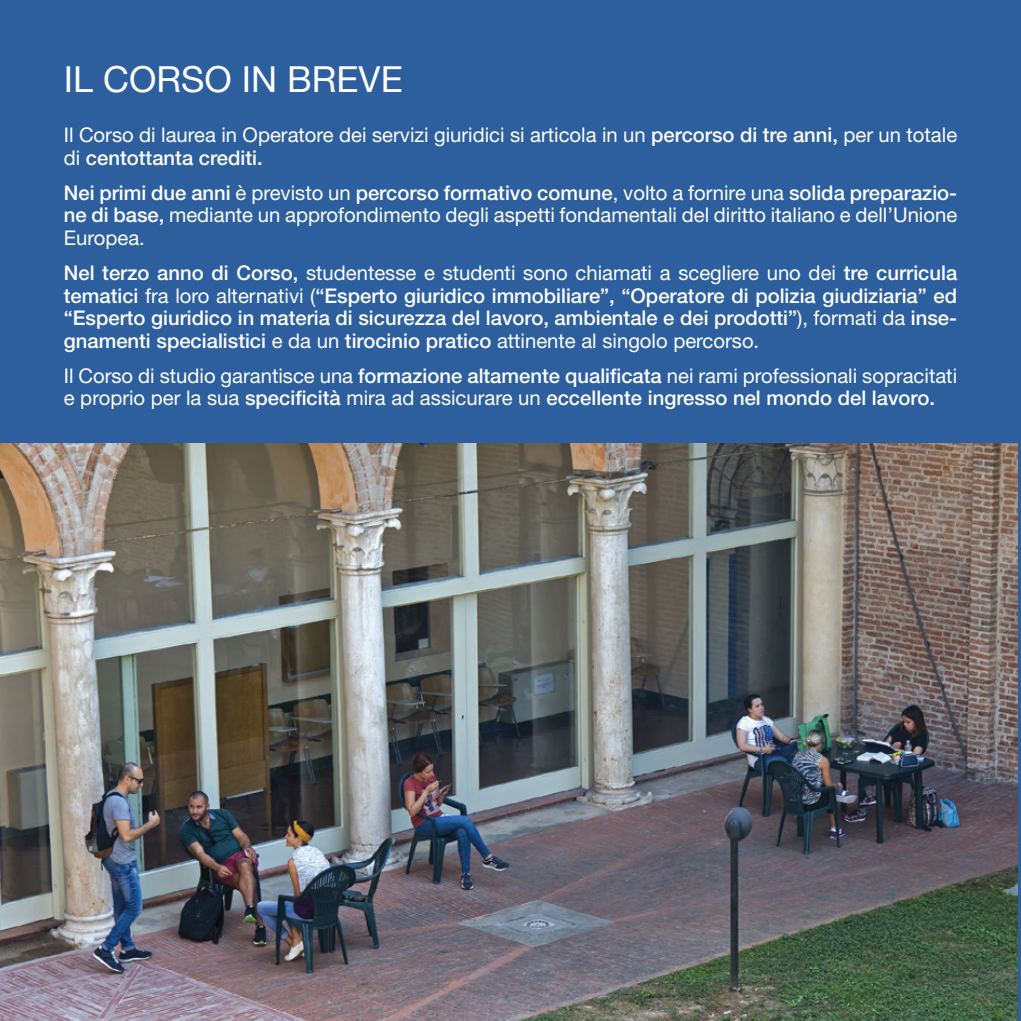
<style>
.page{position:relative;width:1021px;height:1021px;background:#fff}
.page>*{position:absolute;margin:0;border:0;box-sizing:border-box;transform-origin:0 0}
.t1{font:36px "Helvetica Neue";color:#fff}
.t2{font:20.25px/22.5px "Helvetica Neue";color:#fff}
.t3{font:500 20.25px/22.5px "Helvetica Neue";color:#fff;text-align:justify}
.s1{font-weight:500}
.s2{font-weight:400}
</style>
<div class="page">
<div style="left:0;top:0;width:1020px;height:1020px;background:#2d5f9e"></div>
<img style="left:0;top:443px;width:1017px;height:577px">
<h1 class="t1" style="left:64px;top:58px;width:340px">IL CORSO IN BREVE</h1>
<p class="t2" style="left:64px;top:123px;width:894px">Il Corso di laurea in Operatore dei servizi giuridici si articola in un <span class="s1">percorso di tre anni,</span> per un totale di <span class="s1">centottanta crediti.</span></p>
<p class="t2" style="left:64px;top:181px;width:894px;text-align:justify"><span class="s1">Nei primi due anni</span> è previsto un <span class="s1">percorso formativo comune</span>, volto a fornire una <span class="s1">solida preparazio&shy;ne di base,</span> mediante un approfondimento degli aspetti fondamentali del diritto italiano e dell’Unione Europea.</p>
<p class="t3" style="left:64px;top:261px;width:895px">Nel terzo anno di Corso, <span class="s2">studentesse e studenti sono chiamati a scegliere uno dei</span> tre curricula tematici <span class="s2">fra loro alternativi (</span>“Esperto giuridico immobiliare”, “Operatore di polizia giudiziaria” ed “Esperto giuridico in materia di sicurezza del lavoro, ambientale e dei prodotti”<span class="s2">), formati da</span> inse&shy;gnamenti specialistici <span class="s2">e da un</span> tirocinio pratico <span class="s2">attinente al singolo percorso.</span></p>
<p class="t2" style="left:64px;top:364px;width:894px">Il Corso di studio garantisce una <span class="s1">formazione altamente qualificata</span> nei rami professionali sopracitati e proprio per la sua <span class="s1">specificità</span> mira ad assicurare un <span class="s1">eccellente ingresso nel mondo del lavoro.</span></p>
</div>
